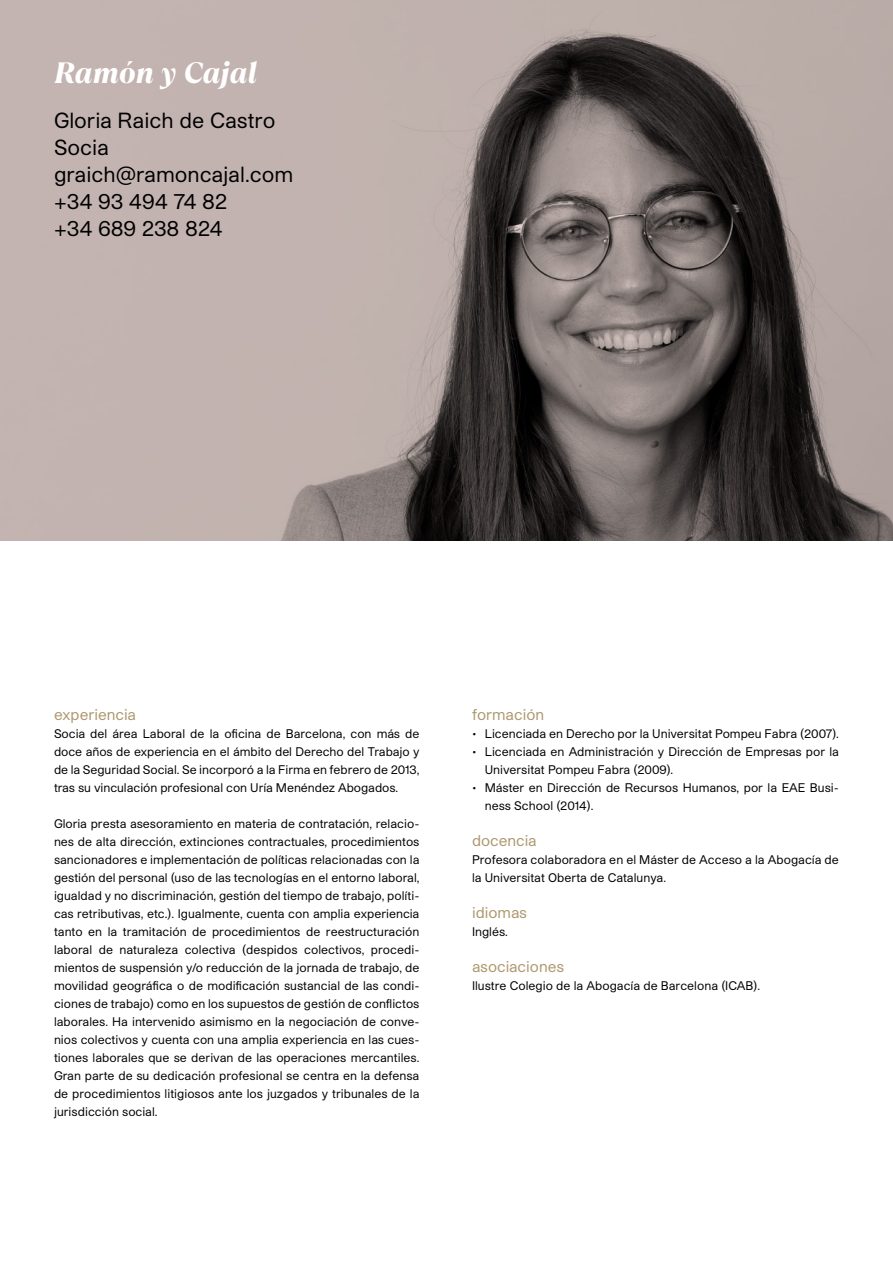
<style>
.page{position:relative;width:893px;height:1263px;background:#fff}
.page>*{position:absolute;margin:0;border:0;box-sizing:border-box;transform-origin:0 0}
.t1{font:italic 800 29.4px "TT Ramillas";color:#fff}
.t2{font:21px/27px "Studio Pro";color:#000}
.t3{font:15px "Studio Pro";color:#ad976e}
.t4{font:12px/18px "Studio Pro";color:#000}
</style>
<div class="page">
<img style="left:0;top:0;width:893px;height:540px">
<h1 class="t1" style="left:54px;top:54px;width:205px">Ramón y Cajal</h1>
<h2 class="t2" style="left:54px;top:106px;width:241px">Gloria Raich de Castro<br>Socia graich@ramoncajal.com +34 93 494 74 82<br>+34 689 238 824</h2>
<p class="t3" style="left:54px;top:705px;width:84px">experiencia</p>
<p class="t4" style="left:54px;top:724px;width:367px;text-align:justify">Socia del área Laboral de la oficina de Barcelona, con más de doce años de experiencia en el ámbito del Derecho del Trabajo y de la Seguridad Social. Se incorporó a la Firma en febrero de 2013, tras su vinculación profesional con Uría Menéndez Abogados.</p>
<p class="t4" style="left:54px;top:814px;width:367px;text-align:justify">Gloria presta asesoramiento en materia de contratación, relacio&shy;nes de alta dirección, extinciones contractuales, procedimientos sancionadores e implementación de políticas relacionadas con la gestión del personal (uso de las tecnologías en el entorno laboral, igualdad y no discriminación, gestión del tiempo de trabajo, políti&shy;cas retributivas, etc.). Igualmente, cuenta con amplia experiencia tanto en la tramitación de procedimientos de reestructuración laboral de naturaleza colectiva (despidos colectivos, procedi&shy;mientos de suspensión y/o reducción de la jornada de trabajo, de movilidad geográfica o de modificación sustancial de las condi&shy;ciones de trabajo) como en los supuestos de gestión de conflictos laborales. Ha intervenido asimismo en la negociación de conve&shy;nios colectivos y cuenta con una amplia experiencia en las cues&shy;tiones laborales que se derivan de las operaciones mercantiles.<br>Gran parte de su dedicación profesional se centra en la defensa de procedimientos litigiosos ante los juzgados y tribunales de la jurisdicción social.</p>
<p class="t3" style="left:472px;top:705px;width:74px">formación</p>
<p class="t4" style="left:472px;top:724px;width:368px">• Licenciada en Derecho por la Universitat Pompeu Fabra (2007).</p>
<p class="t4" style="left:485px;top:742px;width:356px;text-indent:-13px">• Licenciada en Administración y Dirección de Empresas por la<br>Universitat Pompeu Fabra (2009).</p>
<p class="t4" style="left:485px;top:778px;width:356px;text-indent:-13px">• Máster en Dirección de Recursos Humanos, por la EAE Busi&shy;ness School (2014).</p>
<p class="t3" style="left:472px;top:831px;width:66px">docencia</p>
<p class="t4" style="left:472px;top:850px;width:368px">Profesora colaboradora en el Máster de Acceso a la Abogacía de la Universitat Oberta de Catalunya.</p>
<p class="t3" style="left:472px;top:903px;width:57px">idiomas</p>
<p class="t4" style="left:472px;top:922px;width:37px">Inglés.</p>
<p class="t3" style="left:472px;top:957px;width:94px">asociaciones</p>
<p class="t4" style="left:472px;top:976px;width:290px">Ilustre Colegio de la Abogacía de Barcelona (ICAB).</p>
</div>
